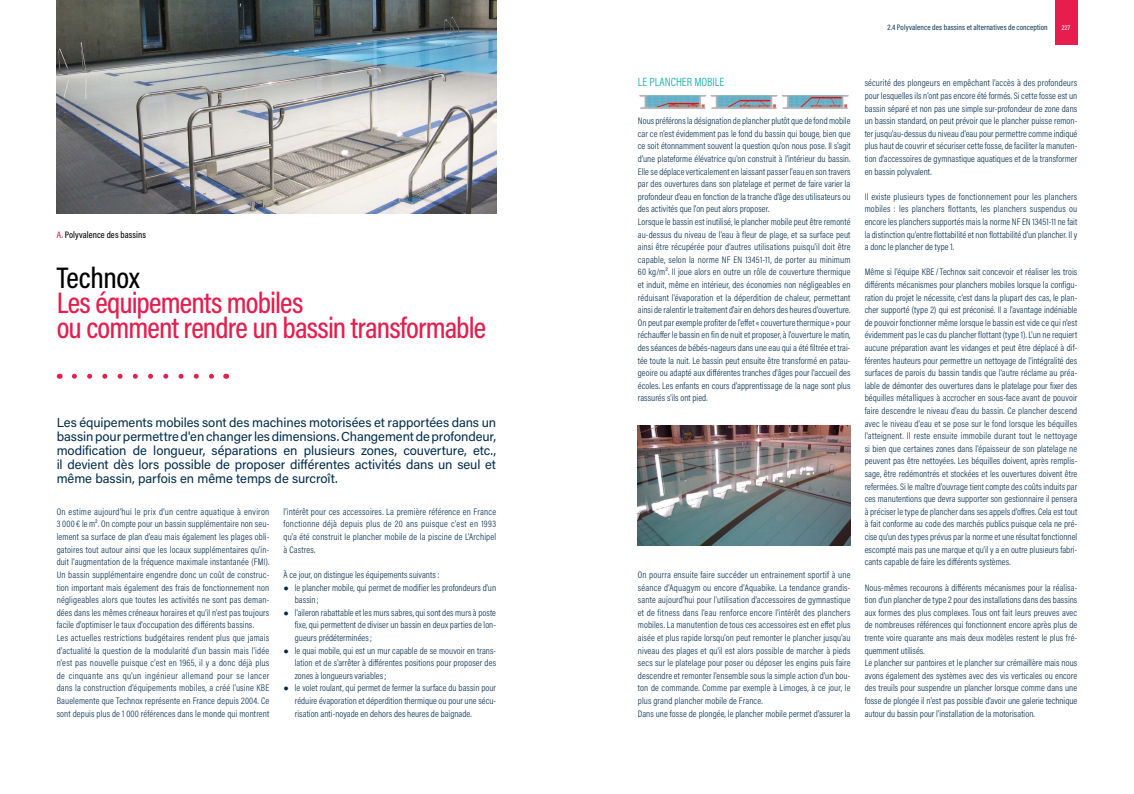
<style>
.page{position:relative;width:1134px;height:794px;background:#fff}
.page>*{position:absolute;margin:0;border:0;box-sizing:border-box;transform-origin:0 0}
.TITRE_ARTICLE_ROUGE{font:500 30px/25.2px "Acumin Pro Cond";letter-spacing:-.03em;color:#e61d4d}
.CHAPÔ_JUSTIFIÉ{font:13px/14px "Acumin Pro";letter-spacing:-.005em;color:#002c4d;text-align:justify}
.INTERTITRE_VERT{font:300 12px "Acumin Pro Cond";letter-spacing:-.005em;color:#00a7aa}
.TXT_COURANT{font:300 9.5px/12.6px "Acumin Pro Cond";letter-spacing:.01em;color:#002c4d;text-align:justify}
.TITRE_ARTICLE_ROUGE-2{font:500 9.5px "Acumin Pro Cond";letter-spacing:.005em;color:#000}
.t1{font:8px "Acumin Pro Cond";letter-spacing:.01em;color:#002c4d}
.t2{font:500 7px "Acumin Pro Cond";color:#fff}
.s1{color:#e61d4d}
.s2{color:#000}
.s3{font-family:"Arial";font-weight:900;font-size:9px}
</style>
<div class="page">
<div style="left:1055px;top:0;width:22px;height:45px;background:#e61d4d"></div>
<img style="left:639px;top:94px;width:210px;height:16px">
<img style="left:638px;top:426px;width:212px;height:120px">
<svg style="left:74px;top:374px;width:140px;height:5px"></svg>
<img style="left:57px;top:0;width:439px;height:214px">
<p class="TITRE_ARTICLE_ROUGE-2" style="left:57px;top:228px;width:91px"><span class="s1">A.</span> Polyvalence des bassins</p>
<p class="TITRE_ARTICLE_ROUGE" style="left:57px;top:264px;width:431px"><span class="s2">Technox<br></span>Les équipements mobiles<br>ou comment rendre un bassin transformable</p>
<p class="CHAPÔ_JUSTIFIÉ" style="left:57px;top:414px;width:441px">Les équipements mobiles sont des machines motorisées et rapportées dans un bassin pour permettre d'en changer les dimensions. Changement de profondeur, modification de longueur, séparations en plusieurs zones, couverture, etc., il devient dès lors possible de proposer différentes activités dans un seul et même bassin, parfois en même temps de surcroît.</p>
<p class="TXT_COURANT" style="left:57px;top:505px;width:214px">On estime aujourd'hui le prix d'un centre aquatique à environ 3 000 € lem². On compte pour un bassin supplémentaire non seu&shy;lement sa surface de plan d'eau mais également les plages obli&shy;gatoires tout autour ainsi que les locaux supplémentaires qu'in&shy;duit l'augmentation de la fréquence maximale instantanée (FMI).<br>Un bassin supplémentaire engendre donc un coût de construc&shy;tion important mais également des frais de fonctionnement non négligeables alors que toutes les activités ne sont pas deman&shy;dées dans les mêmes créneaux horaires et qu'il n'est pas toujours facile d'optimiser le taux d'occupation des différents bassins.</p>
<p class="TXT_COURANT" style="left:57px;top:631px;width:214px">Les actuelles restrictions budgétaires rendent plus que jamais d’actualité la question de la modularité d'un bassin mais l'idée n'est pas nouvelle puisque c'est en 1965, il y a donc déjà plus de cinquante ans qu'un ingénieur allemand pour se lancer dans la construction d'équipements mobiles, a créé l'usine KBE Bauelemente que Technox représente en France depuis 2004. Ce sont depuis plus de 1 000 références dans le monde qui montrent</p>
<p class="TXT_COURANT" style="left:283px;top:505px;width:214px">l'intérêt pour ces accessoires. La première référence en France fonctionne déjà depuis plus de 20 ans puisque c'est en 1993 qu'a été construit le plancher mobile de la piscine de L'Archipel à Castres.</p>
<p class="TXT_COURANT" style="left:283px;top:568px;width:158px">À ce jour, on distingue les équipements suivants :</p>
<p class="TXT_COURANT" style="left:295px;top:581px;width:203px;text-indent:-11px"><span class="s3">●</span> le plancher mobile, qui permet de modifier les profondeurs d'un bassin ;</p>
<p class="TXT_COURANT" style="left:295px;top:606px;width:203px;text-indent:-11px"><span class="s3">●</span> l'aileron rabattable et les murs sabres, qui sont des murs à poste fixe, qui permettent de diviser un bassin en deux parties de lon&shy;gueurs prédéterminées;</p>
<p class="TXT_COURANT" style="left:295px;top:644px;width:203px;text-indent:-11px"><span class="s3">●</span> le quai mobile, qui est un mur capable de se mouvoir en trans&shy;lation et de s'arrêter à différentes positions pour proposer des zones à longueurs variables;</p>
<p class="TXT_COURANT" style="left:295px;top:681px;width:203px;text-indent:-11px"><span class="s3">●</span> le volet roulant, qui permet de fermer la surface du bassin pour réduire évaporation et déperdition thermique ou pour une sécu&shy;risation anti-noyade en dehors des heures de baignade.</p>
<p class="t1" style="left:887px;top:23px;width:162px">2.4 Polyvalence des bassins et alternatives de conception</p>
<p class="t2" style="left:1062px;top:23px;width:10px">227</p>
<p class="INTERTITRE_VERT" style="left:638px;top:74px;width:88px">LE PLANCHER MOBILE</p>
<p class="TXT_COURANT" style="left:638px;top:114px;width:214px">Nous préférons la désignation de plancher plutôt que de fond mobile car ce n'est évidemment pas le fond du bassin qui bouge, bien que ce soit étonnamment souvent la question qu'on nous pose. Il s'agit d'une plateforme élévatrice qu'on construit à l'intérieur du bassin.<br>Elle se déplace verticalement en laissant passer l'eau en son travers par des ouvertures dans son platelage et permet de faire varier la profondeur d'eau en fonction de la tranche d'âge des utilisateurs ou des activités que l'on peut alors proposer.</p>
<p class="TXT_COURANT" style="left:638px;top:215px;width:214px">Lorsque le bassin est inutilisé, le plancher mobile peut être remonté au-dessus du niveau de l’eau à fleur de plage, et sa surface peut ainsi être récupérée pour d’autres utilisations puisqu'il doit être capable, selon la norme NF EN 13451-11, de porter au minimum 60 kg/m². Il joue alors en outre un rôle de couverture thermique et induit, même en intérieur, des économies non négligeables en réduisant l'évaporation et la déperdition de chaleur, permettant ainsi de ralentir le traitement d'air en dehors des heures d'ouverture.</p>
<p class="TXT_COURANT" style="left:638px;top:316px;width:214px">On peut par exemple profiter de l'effet «couverture thermique» pour réchauffer le bassin en fin de nuit et proposer, à l'ouverture le matin, des séances de bébés-nageurs dans une eau qui a été filtrée et trai&shy;tée toute la nuit. Le bassin peut ensuite être transformé en patau&shy;geoire ou adapté aux différentes tranches d'âges pour l'accueil des écoles. Les enfants en cours d'apprentissage de la nage sont plus rassurés s'ils ont pied.</p>
<p class="TXT_COURANT" style="left:638px;top:568px;width:214px">On pourra ensuite faire succéder un entrainement sportif à une séance d’Aquagym ou encore d'Aquabike. La tendance grandis&shy;sante aujourd'hui pour l'utilisation d'accessoires de gymnastique et de fitness dans l'eau renforce encore l'intérêt des planchers mobiles. La manutention de tous ces accessoires est en effet plus aisée et plus rapide lorsqu'on peut remonter le plancher jusqu'au niveau des plages et qu'il est alors possible de marcher à pieds secs sur le platelage pour poser ou déposer les engins puis faire descendre et remonter l'ensemble sous la simple action d'un bou&shy;ton de commande. Comme par exemple à Limoges, à ce jour, le plus grand plancher mobile de France.</p>
<p class="TXT_COURANT" style="left:638px;top:707px;width:214px">Dans une fosse de plongée, le plancher mobile permet d’assurer la</p>
<p class="TXT_COURANT" style="left:865px;top:77px;width:214px">sécurité des plongeurs en empêchant l’accès à des profondeurs pour lesquelles ils n’ont pas encore été formés. Si cette fosse est un bassin séparé et non pas une simple sur-profondeur de zone dans un bassin standard, on peut prévoir que le plancher puisse remon&shy;ter jusqu'au-dessus du niveau d'eau pour permettre comme indiqué plus haut de couvrir et sécuriser cette fosse, de faciliter la manuten&shy;tion d'accessoires de gymnastique aquatiques et de la transformer en bassin polyvalent.</p>
<p class="TXT_COURANT" style="left:865px;top:190px;width:214px">Il existe plusieurs types de fonctionnement pour les planchers mobiles : les planchers flottants, les planchers suspendus ou encore les planchers supportés mais la norme NF EN 13451-11 ne fait la distinction qu'entre flottabilité et non flottabilité d'un plancher. Il y a donc le plancher de type 1.</p>
<p class="TXT_COURANT" style="left:865px;top:266px;width:214px">Même si l'équipe KBE /Technox sait concevoir et réaliser les trois différents mécanismes pour planchers mobiles lorsque la configu&shy;ration du projet le nécessite, c'est dans la plupart des cas, le plan&shy;cher supporté (type 2) qui est préconisé. Il a l'avantage indéniable de pouvoir fonctionner même lorsque le bassin est vide ce qui n'est évidemment pas le cas du plancher flottant (type 1). L'un ne requiert aucune préparation avant les vidanges et peut être déplacé à dif&shy;férentes hauteurs pour permettre un nettoyage de l'intégralité des surfaces de parois du bassin tandis que l'autre réclame au préa&shy;lable de démonter des ouvertures dans le platelage pour fixer des béquilles métalliques à accrocher en sous-face avant de pouvoir faire descendre le niveau d'eau du bassin. Ce plancher descend avec le niveau d'eau et se pose sur le fond lorsque les béquilles l'atteignent. Il reste ensuite immobile durant tout le nettoyage si bien que certaines zones dans l'épaisseur de son platelage ne peuvent pas être nettoyées. Les béquilles doivent, après remplis&shy;sage, être redémontrés et stockées et les ouvertures doivent être refermées. Si le maître d'ouvrage tient compte des coûts induits par ces manutentions que devra supporter son gestionnaire il pensera à préciser le type de plancher dans ses appels d'offres. Cela est tout à fait conforme au code des marchés publics puisque cela ne pré&shy;cise qu'un des types prévus par la norme et une résultat fonctionnel escompté mais pas une marque et qu'il y a en outre plusieurs fabri&shy;cants capable de faire les différents systèmes.</p>
<p class="TXT_COURANT" style="left:865px;top:581px;width:214px">Nous-mêmes recourons à différents mécanismes pour la réalisa&shy;tion d'un plancher de type 2 pour des installations dans des bassins aux formes des plus complexes. Tous ont fait leurs preuves avec de nombreuses références qui fonctionnent encore après plus de trente voire quarante ans mais deux modèles restent le plus fré&shy;quemment utilisés.</p>
<p class="TXT_COURANT" style="left:865px;top:656px;width:214px">Le plancher sur pantoires et le plancher sur crémaillère mais nous avons également des systèmes avec des vis verticales ou encore des treuils pour suspendre un plancher lorsque comme dans une fosse de plongée il n'est pas possible d'avoir une galerie technique autour du bassin pour l'installation de la motorisation.</p>
</div>
